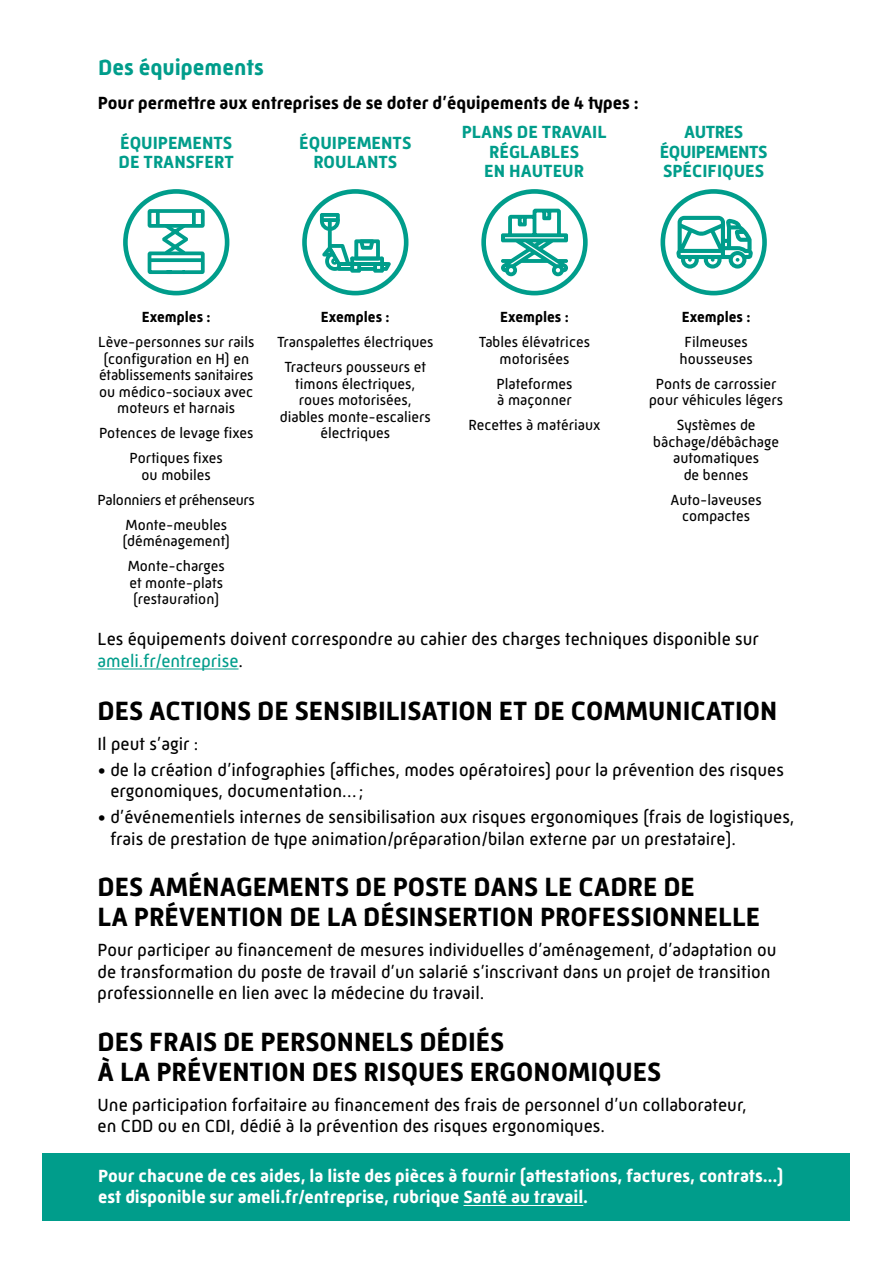
<style>
.page{position:relative;width:893px;height:1263px;background:#fff}
.page>*{position:absolute;margin:0;border:0;box-sizing:border-box;transform-origin:0 0}
.t1{font:700 27px/30px "Mic 32 New";color:#000}
.t2{font:700 22.5px "Mic 32 New";color:#009d8b}
.t3{font:18px/21.6px "Mic 32 New";color:#000}
.t4{font:700 18px/21px "Mic 32 New";color:#fff}
.t5{font:700 18px/19.5px "Mic 32 New";color:#009d8b;text-align:center}
.t6{font:700 18px "Mic 32 New";color:#000}
.t7{font:700 18px/19.5px "Mic 32 New";letter-spacing:-.025em;color:#009d8b;text-align:center}
.t8{font:15px/16.5px "Mic 32 New";color:#000;text-align:center}
.t9{font:15px/25px "Mic 32 New";letter-spacing:-.02em;color:#000;text-align:center}
.t10{font:700 15px "Mic 32 New";color:#000}
.s1{color:#009d8b}
</style>
<div class="page">
<div style="left:43px;top:1153px;width:807px;height:67px;background:#009d8b"></div>
<hr style="left:463px;top:1205px;width:120px;height:1px;background:#fff">
<svg style="left:481px;top:189px;width:107px;height:106px"></svg>
<svg style="left:660px;top:189px;width:107px;height:106px"></svg>
<svg style="left:302px;top:189px;width:106px;height:106px"></svg>
<svg style="left:123px;top:189px;width:106px;height:106px"></svg>
<svg style="left:150px;top:258px;width:53px;height:4px"></svg>
<svg style="left:192px;top:211px;width:4px;height:15px"></svg>
<svg style="left:156px;top:211px;width:4px;height:15px"></svg>
<hr style="left:98px;top:669px;width:141px;height:1px;background:#009d8b">
<p class="t2" style="left:98px;top:54px;width:167px">Des équipements</p>
<p class="t6" style="left:98px;top:92px;width:543px">Pour permettre aux entreprises de se doter d’équipements de 4 types :</p>
<p class="t5" style="left:119px;top:133px;width:117px;text-align:left">ÉQUIPEMENTS<br>DE TRANSFERT</p>
<p class="t5" style="left:299px;top:133px;width:114px">ÉQUIPEMENTS<br>ROULANTS</p>
<p class="t5" style="left:462px;top:122px;width:146px">PLANS DE TRAVAIL<br>RÉGLABLES<br>EN HAUTEUR</p>
<p class="t7" style="left:660px;top:122px;width:109px">AUTRES<br>ÉQUIPEMENTS<br>SPÉCIFIQUES</p>
<p class="t10" style="left:142px;top:308px;width:70px">Exemples :</p>
<p class="t8" style="left:98px;top:334px;width:158px">Lève-personnes sur rails (configuration en H) en établissements sanitaires ou médico-sociaux avec moteurs et harnais</p>
<p class="t8" style="left:99px;top:421px;width:156px;line-height:25px">Potences de levage fixes<br>Portiques fixes</p>
<p class="t9" style="left:98px;top:462px;width:159px">ou mobiles<br>Palonniers et préhenseurs<br>Monte-meubles</p>
<p class="t8" style="left:122px;top:529px;width:109px;line-height:25px">(déménagement)<br>Monte-charges</p>
<p class="t8" style="left:129px;top:574px;width:95px;text-align:left">et monte-plats (restauration)</p>
<p class="t10" style="left:321px;top:308px;width:70px">Exemples :</p>
<p class="t8" style="left:277px;top:330px;width:158px;line-height:25px">Transpalettes électriques<br>Tracteurs pousseurs et</p>
<p class="t8" style="left:280px;top:375px;width:153px">timons électriques, roues motorisées, diables monte-escaliers électriques</p>
<p class="t10" style="left:500px;top:308px;width:70px">Exemples :</p>
<p class="t8" style="left:479px;top:334px;width:113px">Tables élévatrices motorisées</p>
<p class="t8" style="left:497px;top:375px;width:77px;text-align:left">Plateformes à maçonner</p>
<p class="t8" style="left:468px;top:417px;width:133px">Recettes à matériaux</p>
<p class="t10" style="left:682px;top:308px;width:70px">Exemples :</p>
<p class="t8" style="left:680px;top:334px;width:75px">Filmeuses housseuses</p>
<p class="t8" style="left:649px;top:375px;width:136px">Ponts de carrossier pour véhicules légers</p>
<p class="t8" style="left:653px;top:417px;width:127px">Systèmes de bâchage/débâchage automatiques<br>de bennes</p>
<p class="t8" style="left:670px;top:491px;width:93px">Auto-laveuses compactes</p>
<p class="t3" style="left:98px;top:628px;width:663px">Les équipements doivent correspondre au cahier des charges techniques disponible sur <span class="s1">ameli.fr/entreprise</span>.</p>
<h1 class="t1" style="left:98px;top:695px;width:681px">DES ACTIONS DE SENSIBILISATION ET DE COMMUNICATION</h1>
<p class="t3" style="left:98px;top:733px;width:102px">Il peut s’agir :</p>
<p class="t3" style="left:110px;top:759px;width:675px;text-indent:-13px">• de la création d’infographies (affiches, modes opératoires) pour la prévention des risques ergonomiques, documentation…;</p>
<p class="t3" style="left:110px;top:806px;width:686px;text-indent:-13px">• d’événementiels internes de sensibilisation aux risques ergonomiques (frais de logistiques, frais de prestation de type animation/préparation/bilan externe par un prestataire).</p>
<h1 class="t1" style="left:98px;top:872px;width:664px">DES AMÉNAGEMENTS DE POSTE DANS LE CADRE DE<br>LA PRÉVENTION DE LA DÉSINSERTION PROFESSIONNELLE</h1>
<p class="t3" style="left:98px;top:939px;width:680px">Pour participer au financement de mesures individuelles d’aménagement, d’adaptation ou de transformation du poste de travail d’un salarié s’inscrivant dans un projet de transition professionnelle en lien avec la médecine du travail.</p>
<h1 class="t1" style="left:98px;top:1026px;width:565px">DES FRAIS DE PERSONNELS DÉDIÉS<br>À LA PRÉVENTION DES RISQUES ERGONOMIQUES</h1>
<p class="t3" style="left:98px;top:1094px;width:651px">Une participation forfaitaire au financement des frais de personnel d’un collaborateur, en CDD ou en CDI, dédié à la prévention des risques ergonomiques.</p>
<p class="t4" style="left:98px;top:1165px;width:687px">Pour chacune de ces aides, la liste des pièces à fournir (attestations, factures, contrats…) est disponible sur ameli.fr/entreprise, rubrique Santé au travail.</p>
</div>
